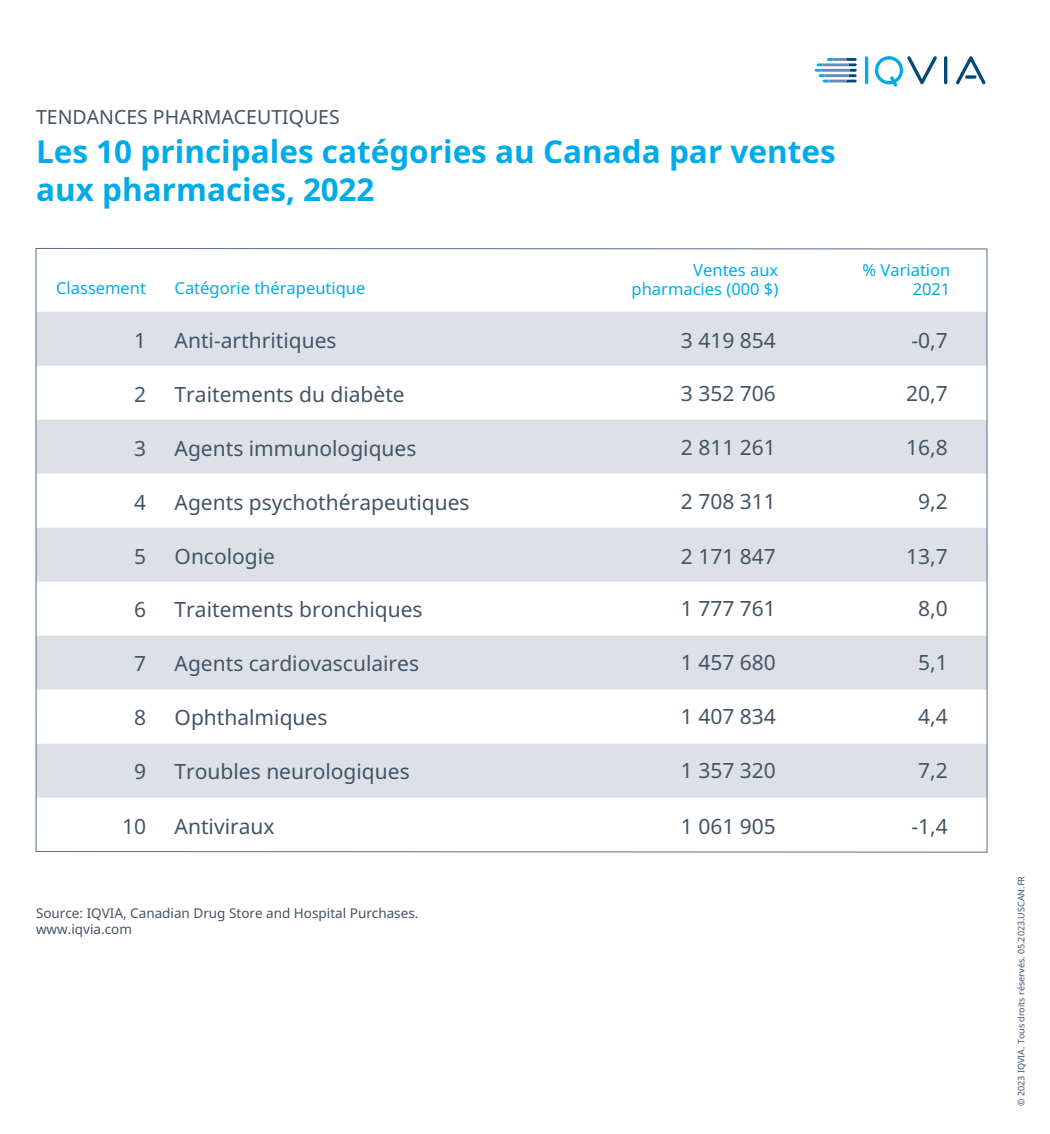
<style>
.page{position:relative;width:1050px;height:1134px;background:#fff}
.page>*{position:absolute;margin:0;border:0;box-sizing:border-box;transform-origin:0 0}
.t1{font:700 31.5px/37.8px "Noto Sans";color:#00abe7}
.t2{font:21px "Noto Sans";color:#425465}
.t3{font:19.5px "Noto Sans";color:#425465}
.t4{font:16.5px/19.8px "Noto Sans";color:#00abe7;text-align:right}
.t5{font:13.5px/16.2px "Noto Sans";color:#425465}
.t6{font:9px "Noto Sans";color:#425465}
</style>
<div class="page">
<hr style="left:865px;top:56px;width:3px;height:28px;background:#00abe7;border-radius:2px">
<hr style="left:944px;top:56px;width:3px;height:28px;background:#00497b;border-radius:2px">
<svg style="left:875px;top:56px;width:62px;height:31px"></svg>
<svg style="left:956px;top:56px;width:30px;height:29px"></svg>
<svg style="left:815px;top:58px;width:42px;height:24px"></svg>
<svg style="left:36px;top:248px;width:951px;height:605px"></svg>
<p class="t3" style="left:36px;top:103px;width:305px">TENDANCES PHARMACEUTIQUES</p>
<h1 class="t1" style="left:36px;top:133px;width:801px">Les 10 principales catégories au Canada par ventes aux pharmacies, 2022</h1>
<p class="t4" style="left:56px;top:278px;width:91px">Classement</p>
<p class="t4" style="left:175px;top:278px;width:192px">Catégorie thérapeutique</p>
<p class="t4" style="left:632px;top:260px;width:148px">Ventes aux pharmacies (000 $)</p>
<p class="t4" style="left:863px;top:260px;width:89px">% Variation<br>2021</p>
<p class="t2" style="left:134px;top:325px;width:14px">1</p>
<p class="t2" style="left:175px;top:325px;width:164px">Anti-arthritiques</p>
<p class="t2" style="left:681px;top:325px;width:97px">3 419 854</p>
<p class="t2" style="left:912px;top:325px;width:38px">-0,7</p>
<p class="t2" style="left:134px;top:379px;width:14px">2</p>
<p class="t2" style="left:175px;top:379px;width:232px">Traitements du diabète</p>
<p class="t2" style="left:681px;top:379px;width:97px">3 352 706</p>
<p class="t2" style="left:906px;top:379px;width:43px">20,7</p>
<p class="t2" style="left:134px;top:433px;width:14px">3</p>
<p class="t2" style="left:175px;top:433px;width:243px">Agents immunologiques</p>
<p class="t2" style="left:681px;top:433px;width:97px">2 811 261</p>
<p class="t2" style="left:906px;top:433px;width:43px">16,8</p>
<p class="t2" style="left:134px;top:487px;width:14px">4</p>
<p class="t2" style="left:175px;top:487px;width:297px">Agents psychothérapeutiques</p>
<p class="t2" style="left:681px;top:487px;width:97px">2 708 311</p>
<p class="t2" style="left:918px;top:487px;width:31px">9,2</p>
<p class="t2" style="left:134px;top:541px;width:14px">5</p>
<p class="t2" style="left:175px;top:541px;width:102px">Oncologie</p>
<p class="t2" style="left:681px;top:541px;width:97px">2 171 847</p>
<p class="t2" style="left:906px;top:541px;width:43px">13,7</p>
<p class="t2" style="left:134px;top:594px;width:14px">6</p>
<p class="t2" style="left:175px;top:594px;width:250px">Traitements bronchiques</p>
<p class="t2" style="left:134px;top:648px;width:14px">7</p>
<p class="t2" style="left:175px;top:648px;width:246px">Agents cardiovasculaires</p>
<p class="t2" style="left:134px;top:702px;width:14px">8</p>
<p class="t2" style="left:175px;top:702px;width:154px">Ophthalmiques</p>
<p class="t2" style="left:134px;top:756px;width:14px">9</p>
<p class="t2" style="left:175px;top:756px;width:237px">Troubles neurologiques</p>
<p class="t2" style="left:681px;top:594px;width:97px">1 777 761</p>
<p class="t2" style="left:918px;top:594px;width:31px">8,0</p>
<p class="t2" style="left:681px;top:648px;width:97px">1 457 680</p>
<p class="t2" style="left:918px;top:648px;width:31px">5,1</p>
<p class="t2" style="left:681px;top:702px;width:97px">1 407 834</p>
<p class="t2" style="left:918px;top:702px;width:31px">4,4</p>
<p class="t2" style="left:681px;top:756px;width:97px">1 357 320</p>
<p class="t2" style="left:918px;top:756px;width:31px">7,2</p>
<p class="t2" style="left:122px;top:812px;width:26px">10</p>
<p class="t2" style="left:175px;top:812px;width:102px">Antiviraux</p>
<p class="t2" style="left:681px;top:811px;width:97px">1 061 905</p>
<p class="t2" style="left:912px;top:811px;width:38px">-1,4</p>
<p class="t5" style="left:36px;top:905px;width:384px">Source: IQVIA, Canadian Drug Store and Hospital Purchases. www.iqvia.com</p>
<p class="t6" style="left:1015px;top:1106px;width:232px;rotate:-90deg">© 2023 IQVIA. Tous droits réservés. 05.2023.USCAN.FR</p>
</div>
